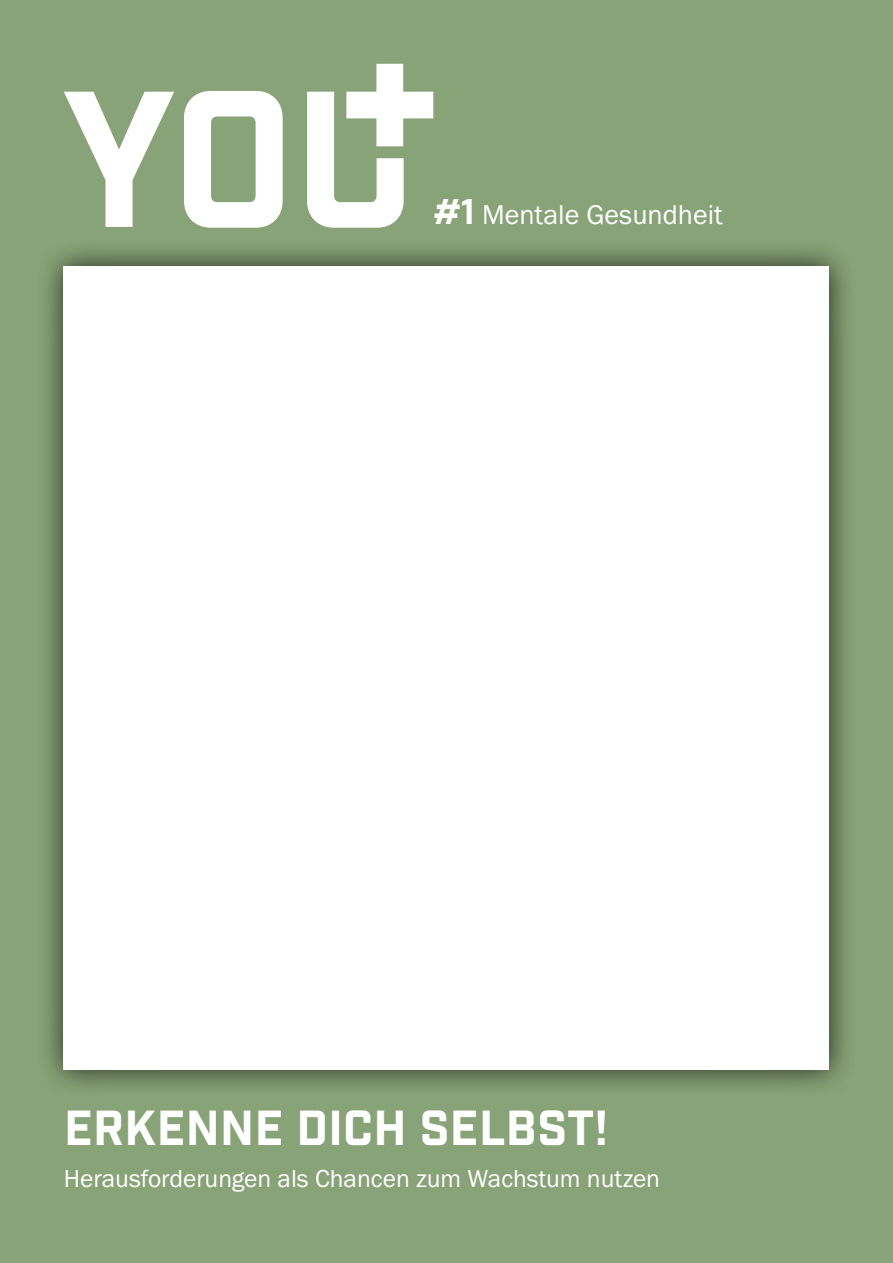
<style>
.page{position:relative;width:893px;height:1263px;background:#88a377}
.page>*{position:absolute;margin:0;border:0;box-sizing:border-box;transform-origin:0 0}
.t1{font:47.7px "Industry Inc Base";letter-spacing:.01em;color:#fff}
.t2{font:28.05px "Franklin Gothic URW Boo";color:#fff}
.t3{font:25.5px "Franklin Gothic URW Boo";color:#fff}
.s1{font-family:"Industry Inc Base";font-size:34.65px}
</style>
<div class="page">
<div style="left:36px;top:238px;width:821px;height:859px;background:#000;opacity:.75"></div>
<div style="left:64px;top:266px;width:765px;height:803px;background:#fff"></div>
<svg style="left:64px;top:91px;width:340px;height:137px"></svg>
<svg style="left:346px;top:64px;width:87px;height:82px"></svg>
<p class="t2" style="left:433px;top:197px;width:291px"><span class="s1">#1</span> Mentale Gesundheit</p>
<h1 class="t1" style="left:64px;top:1099px;width:545px">ERKENNE DICH SELBST!</h1>
<p class="t3" style="left:64px;top:1163px;width:598px">Herausforderungen als Chancen zum Wachstum nutzen</p>
</div>
